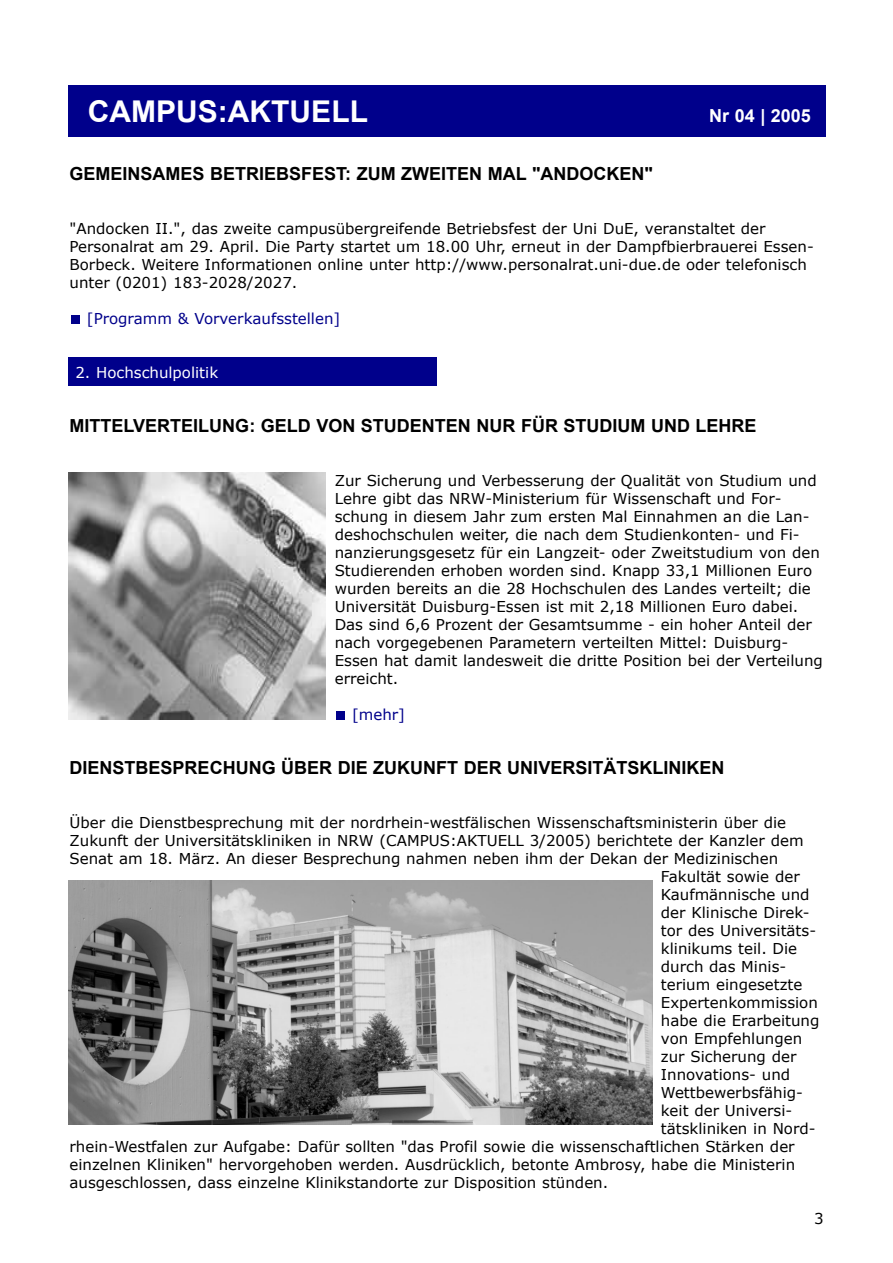
<style>
.page{position:relative;width:893px;height:1263px;background:#fff}
.page>*{position:absolute;margin:0;border:0;box-sizing:border-box;transform-origin:0 0}
.t1{font:700 30px "Arial";color:#fff}
.t2{font:700 18px "Arial";color:#000}
.t3{font:700 18px "Arial";color:#fff}
.t4{font:15px/18px "Verdana";color:#000}
.t5{font:15px "Verdana";color:#00008b}
.t6{font:15px "Verdana";color:#fff}
</style>
<div class="page">
<div style="left:68px;top:85px;width:757px;height:51px;background:#00008b"></div>
<div style="left:71px;top:315px;width:9px;height:9px;background:#00008b"></div>
<div style="left:336px;top:711px;width:9px;height:9px;background:#00008b"></div>
<div style="left:68px;top:357px;width:368px;height:28px;background:#00008b"></div>
<img style="left:68px;top:472px;width:257px;height:248px">
<img style="left:68px;top:880px;width:584px;height:245px">
<h1 class="t1" style="left:88px;top:95px;width:281px">CAMPUS:AKTUELL</h1>
<p class="t3" style="left:709px;top:106px;width:103px">Nr 04 | 2005</p>
<p class="t2" style="left:70px;top:164px;width:585px">GEMEINSAMES BETRIEBSFEST: ZUM ZWEITEN MAL "ANDOCKEN"</p>
<p class="t4" style="left:70px;top:219px;width:745px">"Andocken II.", das zweite campusübergreifende Betriebsfest der Uni DuE, veranstaltet der Personalrat am 29. April. Die Party startet um 18.00 Uhr, erneut in der Dampfbierbrauerei Essen-Borbeck. Weitere Informationen online unter http://www.personalrat.uni-due.de oder telefonisch unter (0201) 183-2028/2027.</p>
<p class="t5" style="left:87px;top:309px;width:255px">[Programm &amp; Vorverkaufsstellen]</p>
<p class="t6" style="left:75px;top:363px;width:144px">2. Hochschulpolitik</p>
<p class="t2" style="left:70px;top:416px;width:688px">MITTELVERTEILUNG: GELD VON STUDENTEN NUR FÜR STUDIUM UND LEHRE</p>
<p class="t4" style="left:335px;top:471px;width:489px">Zur Sicherung und Verbesserung der Qualität von Studium und Lehre gibt das NRW-Ministerium für Wissenschaft und For&shy;schung in diesem Jahr zum ersten Mal Einnahmen an die Lan&shy;deshochschulen weiter, die nach dem Studienkonten- und Fi&shy;nanzierungsgesetz für ein Langzeit- oder Zweitstudium von den Studierenden erhoben worden sind. Knapp 33,1 Millionen Euro wurden bereits an die 28 Hochschulen des Landes verteilt; die Universität Duisburg-Essen ist mit 2,18 Millionen Euro dabei.<br>Das sind 6,6 Prozent der Gesamtsumme - ein hoher Anteil der nach vorgegebenen Parametern verteilten Mittel: Duisburg-Essen hat damit landesweit die dritte Position bei der Verteilung erreicht.</p>
<p class="t5" style="left:352px;top:705px;width:55px">[mehr]</p>
<p class="t2" style="left:70px;top:758px;width:656px">DIENSTBESPRECHUNG ÜBER DIE ZUKUNFT DER UNIVERSITÄTSKLINIKEN</p>
<p class="t4" style="left:70px;top:813px;width:718px">Über die Dienstbesprechung mit der nordrhein-westfälischen Wissenschaftsministerin über die</p>
<p class="t4" style="left:70px;top:831px;width:735px">Zukunft der Universitätskliniken in NRW (CAMPUS:AKTUELL 3/2005) berichtete der Kanzler dem</p>
<p class="t4" style="left:70px;top:849px;width:710px">Senat am 18. März. An dieser Besprechung nahmen neben ihm der Dekan der Medizinischen</p>
<p class="t4" style="left:661px;top:867px;width:140px">Fakultät sowie der</p>
<p class="t4" style="left:661px;top:885px;width:150px">Kaufmännische und</p>
<p class="t4" style="left:661px;top:903px;width:150px">der Klinische Direk-</p>
<p class="t4" style="left:661px;top:921px;width:157px">tor des Universitäts-</p>
<p class="t4" style="left:661px;top:939px;width:138px">klinikums teil. Die</p>
<p class="t4" style="left:661px;top:957px;width:127px">durch das Minis-</p>
<p class="t4" style="left:661px;top:975px;width:143px">terium eingesetzte</p>
<p class="t4" style="left:661px;top:993px;width:158px">Expertenkommission</p>
<p class="t4" style="left:661px;top:1011px;width:160px">habe die Erarbeitung</p>
<p class="t4" style="left:661px;top:1029px;width:143px">von Empfehlungen</p>
<p class="t4" style="left:661px;top:1047px;width:137px">zur Sicherung der</p>
<p class="t4" style="left:661px;top:1065px;width:131px">Innovations- und</p>
<p class="t4" style="left:661px;top:1083px;width:143px">Wettbewerbsfähig-</p>
<p class="t4" style="left:661px;top:1101px;width:133px">keit der Universi-</p>
<p class="t4" style="left:661px;top:1119px;width:156px">tätskliniken in Nord-</p>
<p class="t4" style="left:70px;top:1137px;width:726px">rhein-Westfalen zur Aufgabe: Dafür sollten "das Profil sowie die wissenschaftlichen Stärken der</p>
<p class="t4" style="left:70px;top:1155px;width:727px">einzelnen Kliniken" hervorgehoben werden. Ausdrücklich, betonte Ambrosy, habe die Ministerin</p>
<p class="t4" style="left:70px;top:1173px;width:540px">ausgeschlossen, dass einzelne Klinikstandorte zur Disposition stünden.</p>
<p class="t4" style="left:814px;top:1209px;width:11px">3</p>
</div>
